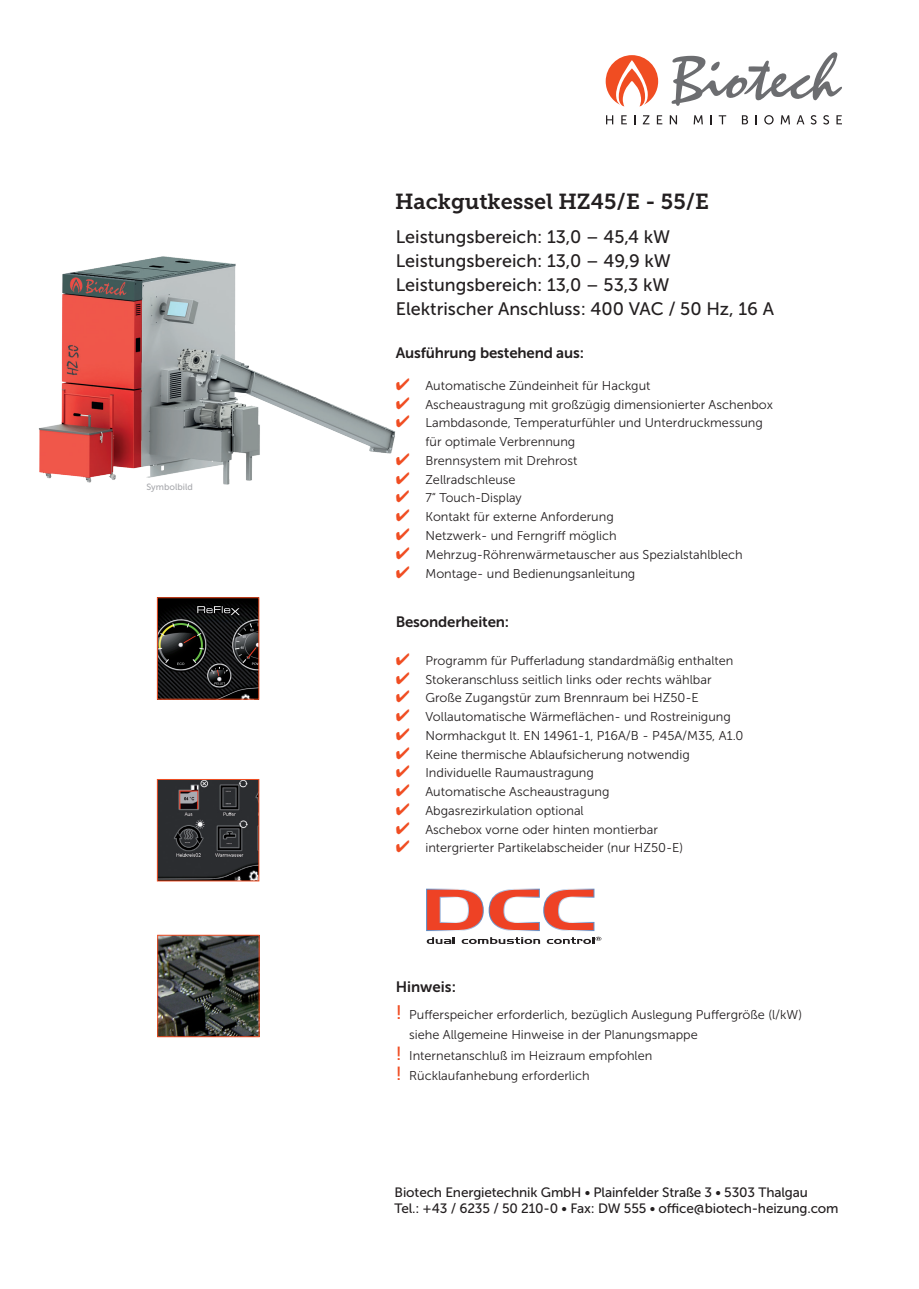
<style>
.page{position:relative;width:919px;height:1289px;background:#fff}
.page>*{position:absolute;margin:0;border:0;box-sizing:border-box;transform-origin:0 0}
.t1{font:21.6px "Museo Slab 700";color:#231f20}
.t2{font:18px "Museo Sans 500";color:#231f20}
.t3{font:15px "Museo Sans 700";letter-spacing:-.01em;color:#231f20}
.t4{font:13.5px "Museo Sans 500";letter-spacing:-.01em;color:#231f20}
.t5{font:12.75px/20.2px "Museo Sans 300";color:#231f20}
.Technische_Daten__Zu{font:9px "Museo Sans 500";color:#a8a9ad}
.s1{color:#f04d22}
.s2{font-family:"Museo Sans 500";font-size:19.5px;color:#f04d22}
.s3{font-family:"Museo Sans 500";font-size:18.9px;color:#f04d22}
</style>
<div class="page">
<svg style="left:605px;top:55px;width:53px;height:51px"></svg>
<svg style="left:671px;top:52px;width:171px;height:54px"></svg>
<svg style="left:606px;top:115px;width:7px;height:9px"></svg>
<svg style="left:621px;top:115px;width:5px;height:9px"></svg>
<svg style="left:642px;top:115px;width:7px;height:9px"></svg>
<svg style="left:656px;top:115px;width:6px;height:9px"></svg>
<svg style="left:669px;top:115px;width:8px;height:9px"></svg>
<svg style="left:693px;top:115px;width:9px;height:9px"></svg>
<svg style="left:718px;top:115px;width:8px;height:9px"></svg>
<svg style="left:741px;top:115px;width:7px;height:9px"></svg>
<svg style="left:764px;top:115px;width:9px;height:9px"></svg>
<svg style="left:780px;top:115px;width:9px;height:9px"></svg>
<svg style="left:796px;top:115px;width:8px;height:9px"></svg>
<svg style="left:810px;top:115px;width:6px;height:9px"></svg>
<svg style="left:823px;top:115px;width:6px;height:9px"></svg>
<svg style="left:836px;top:115px;width:5px;height:9px"></svg>
<svg style="left:426px;top:888px;width:175px;height:56px"></svg>
<img style="left:38px;top:256px;width:358px;height:229px">
<img style="left:159px;top:599px;width:98px;height:98px">
<div style="left:157px;top:597px;width:102px;height:102px;border:1px solid #f04d22"></div>
<img style="left:159px;top:781px;width:98px;height:98px">
<div style="left:157px;top:779px;width:102px;height:102px;border:1px solid #f04d22"></div>
<img style="left:159px;top:936px;width:98px;height:99px">
<div style="left:157px;top:934px;width:102px;height:103px;border:1px solid #f04d22"></div>
<p class="Technische_Daten__Zu" style="left:146px;top:482px;width:48px">Symbolbild</p>
<p class="t1" style="left:395px;top:189px;width:315px">Hackgutkessel HZ45/E - 55/E</p>
<p class="t2" style="left:395px;top:227px;width:276px">Leistungsbereich: 13,0 – 45,4 kW</p>
<p class="t2" style="left:395px;top:251px;width:277px">Leistungsbereich: 13,0 – 49,9 kW</p>
<p class="t2" style="left:395px;top:275px;width:275px">Leistungsbereich: 13,0 – 53,3 kW</p>
<p class="t2" style="left:395px;top:299px;width:380px">Elektrischer Anschluss: 400 VAC / 50 Hz, 16 A</p>
<p class="t3" style="left:395px;top:344px;width:190px">Ausführung bestehend aus:</p>
<p class="t5" style="left:395px;top:375px;width:256px"><span class="s1">✔</span> Automatische Zündeinheit für Hackgut</p>
<p class="t5" style="left:395px;top:394px;width:379px"><span class="s1">✔</span> Ascheaustragung mit großzügig dimensionierter Aschenbox</p>
<p class="t5" style="left:395px;top:413px;width:368px"><span class="s1">✔</span> Lambdasonde, Temperaturfühler und Unterdruckmessung</p>
<p class="t5" style="left:425px;top:432px;width:151px">für optimale Verbrennung</p>
<p class="t5" style="left:395px;top:450px;width:183px"><span class="s1">✔</span> Brennsystem mit Drehrost</p>
<p class="t5" style="left:395px;top:469px;width:121px"><span class="s1">✔</span> Zellradschleuse</p>
<p class="t5" style="left:395px;top:488px;width:128px"><span class="s1">✔</span> 7“ Touch-Display</p>
<p class="t5" style="left:395px;top:507px;width:219px"><span class="s1">✔</span> Kontakt für externe Anforderung</p>
<p class="t5" style="left:395px;top:525px;width:222px"><span class="s1">✔</span> Netzwerk- und Ferngriff möglich</p>
<p class="t5" style="left:395px;top:544px;width:348px"><span class="s1">✔</span> Mehrzug-Röhrenwärmetauscher aus Spezialstahlblech</p>
<p class="t5" style="left:395px;top:563px;width:241px"><span class="s1">✔</span> Montage- und Bedienungsanleitung</p>
<p class="t3" style="left:395px;top:613px;width:115px">Besonderheiten:</p>
<p class="t5" style="left:395px;top:650px;width:339px"><span class="s1">✔</span> Programm für Pufferladung standardmäßig enthalten</p>
<p class="t5" style="left:395px;top:669px;width:317px"><span class="s1">✔</span> Stokeranschluss seitlich links oder rechts wählbar</p>
<p class="t5" style="left:395px;top:688px;width:305px"><span class="s1">✔</span> Große Zugangstür zum Brennraum bei HZ50-E</p>
<p class="t5" style="left:395px;top:706px;width:336px"><span class="s1">✔</span> Vollautomatische Wärmeflächen- und Rostreinigung</p>
<p class="t5" style="left:395px;top:725px;width:349px"><span class="s1">✔</span> Normhackgut lt. EN 14961-1, P16A/B - P45A/M35, A1.0</p>
<p class="t5" style="left:395px;top:744px;width:295px"><span class="s1">✔</span> Keine thermische Ablaufsicherung notwendig</p>
<p class="t5" style="left:395px;top:763px;width:200px"><span class="s1">✔</span> Individuelle Raumaustragung</p>
<p class="t5" style="left:395px;top:781px;width:215px"><span class="s1">✔</span> Automatische Ascheaustragung</p>
<p class="t5" style="left:395px;top:800px;width:190px"><span class="s1">✔</span> Abgasrezirkulation optional</p>
<p class="t5" style="left:395px;top:819px;width:264px"><span class="s1">✔</span> Aschebox vorne oder hinten montierbar</p>
<p class="t5" style="left:395px;top:838px;width:289px"><span class="s1">✔</span> intergrierter Partikelabscheider (nur HZ50-E)</p>
<p class="t3" style="left:395px;top:978px;width:62px">Hinweis:</p>
<p class="t5" style="left:409px;top:1004px;width:394px;text-indent:-14px"><span class="s2">!</span> Pufferspeicher erforderlich, bezüglich Auslegung Puffergröße (l/kW) siehe Allgemeine Hinweise in der Planungsmappe</p>
<p class="t5" style="left:395px;top:1045px;width:258px"><span class="s3">!</span> Internetanschluß im Heizraum empfohlen</p>
<p class="t5" style="left:395px;top:1065px;width:195px"><span class="s3">!</span> Rücklaufanhebung erforderlich</p>
<p class="t4" style="left:394px;top:1184px;width:415px">Biotech Energietechnik GmbH • Plainfelder Straße 3 • 5303 Thalgau</p>
<p class="t4" style="left:394px;top:1200px;width:445px">Tel.: +43 / 6235 / 50 210-0 • Fax: DW 555 • office@biotech-heizung.com</p>
</div>
